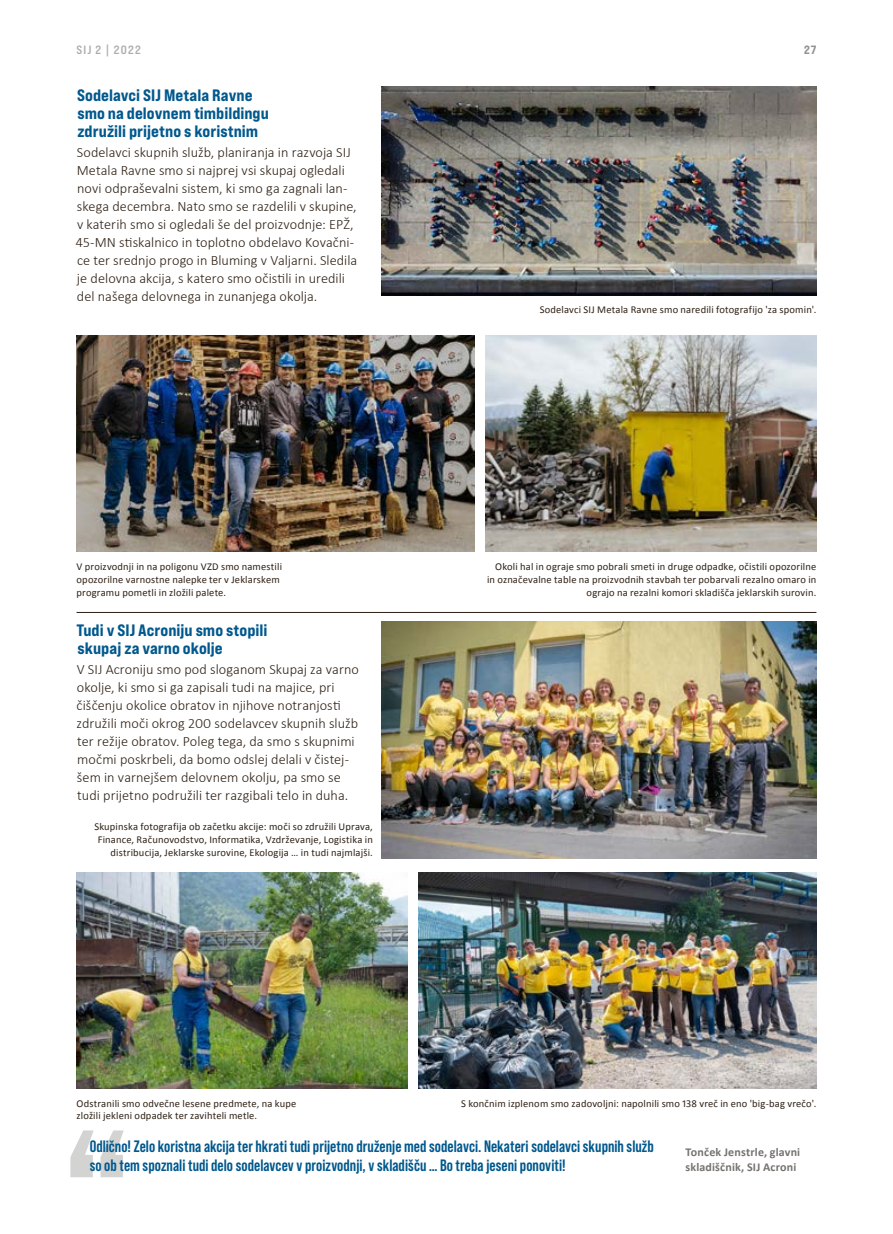
<style>
.page{position:relative;width:893px;height:1234px;background:#fff}
.page>*{position:absolute;margin:0;border:0;box-sizing:border-box;transform-origin:0 0}
.callOut_2{font:700 16.5px/19.5px "Bebas Neue Pro";letter-spacing:.005em;color:#00588d}
.podnaslov1{font:16.5px/18px "Bebas Neue Pro Exp Eb";color:#00588d}
.NO_text{font:300 14.25px/18px "Calibri";color:#2e2014}
.avtor_callOut_1{font:700 12px/15px "Calibri";letter-spacing:.015em;color:#75726f}
.t1{font:12px "Bebas Neue Pro Exp Bd";letter-spacing:.1em;color:#adacab}
.t2{font:12px "Bebas Neue Pro Exp Eb";color:#949290}
.slike_podpisi{font:10.5px/12.8px "Calibri";letter-spacing:.015em;color:#2e2014}
</style>
<div class="page">
<svg style="left:70px;top:1130px;width:54px;height:46px"></svg>
<hr style="left:77px;top:612px;width:739px;height:1px;background:#2e2014">
<img style="left:381px;top:86px;width:435px;height:209px">
<img style="left:381px;top:621px;width:435px;height:236px">
<img style="left:486px;top:335px;width:330px;height:216px">
<img style="left:77px;top:335px;width:398px;height:216px">
<img style="left:418px;top:872px;width:398px;height:215px">
<img style="left:77px;top:872px;width:330px;height:215px">
<p class="t1" style="left:77px;top:42px;width:66px">SIJ 2 | 2022</p>
<p class="t2" style="left:804px;top:42px;width:14px">27</p>
<p class="podnaslov1" style="left:77px;top:86px;width:193px">Sodelavci SIJ Metala Ravne smo na delovnem timbildingu združili prijetno s koristnim</p>
<p class="NO_text" style="left:76px;top:143px;width:283px">Sodelavci skupnih služb, planiranja in razvoja SIJ Metala Ravne smo si najprej vsi skupaj ogledali novi odpraševalni sistem, ki smo ga zagnali lan&shy;skega decembra. Nato smo se razdelili v skupine, v katerih smo si ogledali še del proizvodnje: EPŽ, 45-MN stiskalnico in toplotno obdelavo Kovačni&shy;ce ter srednjo progo in Bluming v Valjarni. Sledila je delovna akcija, s katero smo očistili in uredili del našega delovnega in zunanjega okolja.</p>
<p class="slike_podpisi" style="left:540px;top:303px;width:278px">Sodelavci SIJ Metala Ravne smo naredili fotografijo 'za spomin'.</p>
<p class="slike_podpisi" style="left:77px;top:560px;width:207px">V proizvodnji in na poligonu VZD smo namestili opozorilne varnostne nalepke ter v Jeklarskem programu pometli in zložili palete.</p>
<p class="podnaslov1" style="left:76px;top:621px;width:192px">Tudi v SIJ Acroniju smo stopili skupaj za varno okolje</p>
<p class="NO_text" style="left:77px;top:659px;width:284px">V SIJ Acroniju smo pod sloganom Skupaj za varno okolje, ki smo si ga zapisali tudi na majice, pri čiščenju okolice obratov in njihove notranjosti združili moči okrog 200 sodelavcev skupnih služb ter režije obratov. Poleg tega, da smo s skupnimi močmi poskrbeli, da bomo odslej delali v čistej&shy;šem in varnejšem delovnem okolju, pa smo se tudi prijetno podružili ter razgibali telo in duha.</p>
<p class="slike_podpisi" style="left:94px;top:820px;width:280px;text-align:right">Skupinska fotografija ob začetku akcije: moči so združili Uprava,<br>Finance, Računovodstvo, Informatika, Vzdrževanje, Logistika in distribucija, Jeklarske surovine, Ekologija … in tudi najmlajši.</p>
<p class="slike_podpisi" style="left:487px;top:560px;width:331px;text-align:right">Okoli hal in ograje smo pobrali smeti in druge odpadke, očistili opozorilne in označevalne table na proizvodnih stavbah ter pobarvali rezalno omaro in ograjo na rezalni komori skladišča jeklarskih surovin.</p>
<p class="slike_podpisi" style="left:77px;top:1096px;width:221px">Odstranili smo odvečne lesene predmete, na kupe zložili jekleni odpadek ter zavihteli metle.</p>
<p class="slike_podpisi" style="left:461px;top:1096px;width:357px">S končnim izplenom smo zadovoljni: napolnili smo 138 vreč in eno 'big-bag vrečo'.</p>
<p class="callOut_2" style="left:90px;top:1135px;width:566px">Odlično! Zelo koristna akcija ter hkrati tudi prijetno druženje med sodelavci. Nekateri sodelavci skupnih služb so ob tem spoznali tudi delo sodelavcev v proizvodnji, v skladišču … Bo treba jeseni ponoviti!</p>
<p class="avtor_callOut_1" style="left:685px;top:1143px;width:116px">Tonček Jenstrle, glavni skladiščnik, SIJ Acroni</p>
</div>
